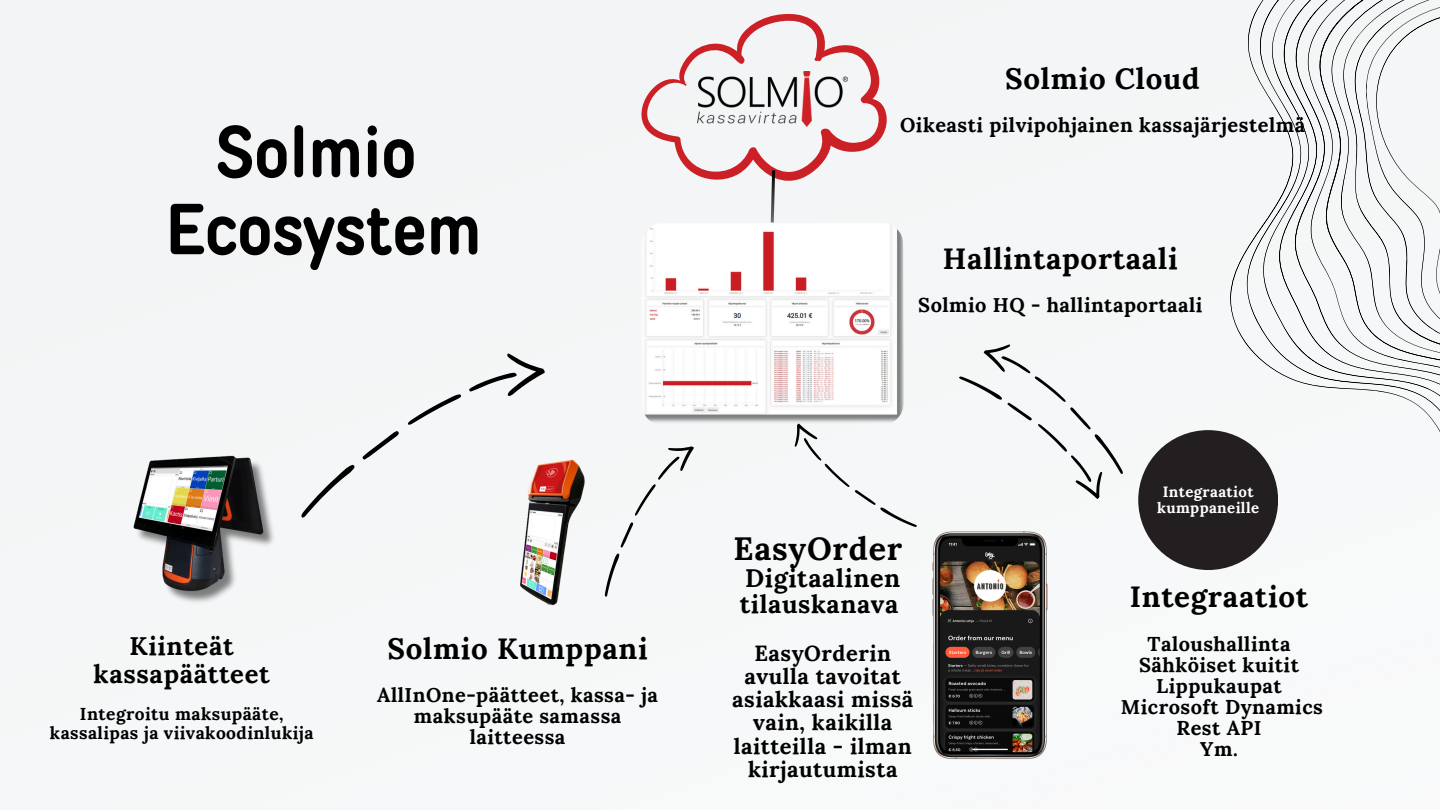
<style>
.page{position:relative;width:1440px;height:810px;background:#fff}
.page>*{position:absolute;margin:0;border:0;box-sizing:border-box;transform-origin:0 0}
.t1{font:700 72px/77.2px "TT Rounds Condensed";color:#000;text-align:center}
.t2{font:700 32.2px "Lora";letter-spacing:.025em;color:#000}
.t3{font:700 29.5px "Lora";letter-spacing:.025em;color:#000}
.t4{font:700 25.6px/27.4px "Lora";letter-spacing:.025em;color:#000;text-align:center}
.t5{font:700 25.2px/26.2px "Lora";letter-spacing:.025em;color:#000}
.t6{font:700 21.9px/23.2px "Lora";letter-spacing:.025em;color:#000;text-align:center}
.t7{font:700 20px/21px "Lora";letter-spacing:.025em;color:#000;text-align:center}
.t8{font:700 17.4px/18.3px "Lora";letter-spacing:.025em;color:#000;text-align:center}
.t9{font:700 15px/15.8px "Lora";letter-spacing:.025em;color:#fff;text-align:center}
</style>
<div class="page">
<svg style="left:1229px;top:0;width:211px;height:514px;fill:#f5f7f7"></svg>
<img style="left:641px;top:222px;width:263px;height:204px">
<svg style="left:630px;top:12px;width:261px;height:214px"></svg>
<img style="left:109px;top:452px;width:174px;height:156px">
<img style="left:501px;top:441px;width:101px;height:179px">
<div style="left:1138px;top:430px;width:140px;height:140px;background:#231f20;border-radius:50%"></div>
<div style="left:291px;top:391px;width:171px;height:128px;background:#f4f6f7"></div>
<svg style="left:468px;top:341px;width:79px;height:60px"></svg>
<div style="left:595px;top:436px;width:101px;height:161px;background:#f5f7f8"></div>
<div style="left:785px;top:422px;width:133px;height:113px;background:#f6f7f8"></div>
<div style="left:958px;top:334px;width:174px;height:167px;background:#f6f7f8"></div>
<img style="left:931px;top:531px;width:118px;height:230px">
<p class="t1" style="left:165px;top:113px;width:318px">Solmio<br>Ecosystem</p>
<p class="t4" style="left:94px;top:632px;width:178px">Kiinteät kassapäätteet</p>
<p class="t8" style="left:50px;top:705px;width:265px">Integroitu maksupääte, kassalipas ja viivakoodinlukija</p>
<h6 class="t3" style="left:387px;top:629px;width:262px">Solmio Kumppani</h6>
<p class="t7" style="left:377px;top:685px;width:282px">AllInOne-päätteet, kassa- ja maksupääte samassa laitteessa</p>
<p class="t3" style="left:1005px;top:59px;width:196px">Solmio Cloud</p>
<p class="t7" style="left:900px;top:114px;width:407px">Oikeasti pilvipohjainen kassajärjestelmä</p>
<h2 class="t3" style="left:943px;top:239px;width:236px">Hallintaportaali</h2>
<h4 class="t7" style="left:918px;top:295px;width:286px">Solmio HQ - hallintaportaali</h4>
<p class="t2" style="left:734px;top:528px;width:170px">EasyOrder</p>
<p class="t5" style="left:740px;top:565px;width:162px">Digitaalinen tilauskanava</p>
<p class="t6" style="left:732px;top:641px;width:183px">EasyOrderin avulla tavoitat asiakkaasi missä vain, kaikilla laitteilla - ilman kirjautumista</p>
<p class="t9" style="left:1157px;top:483px;width:103px">Integraatiot kumppaneille</p>
<h3 class="t3" style="left:1130px;top:577px;width:180px">Integraatiot</h3>
<h4 class="t7" style="left:1121px;top:633px;width:204px">Taloushallinta<br>Sähköiset kuitit<br>Lippukaupat<br>Microsoft Dynamics<br>Rest API<br>Ym.</h4>
</div>
